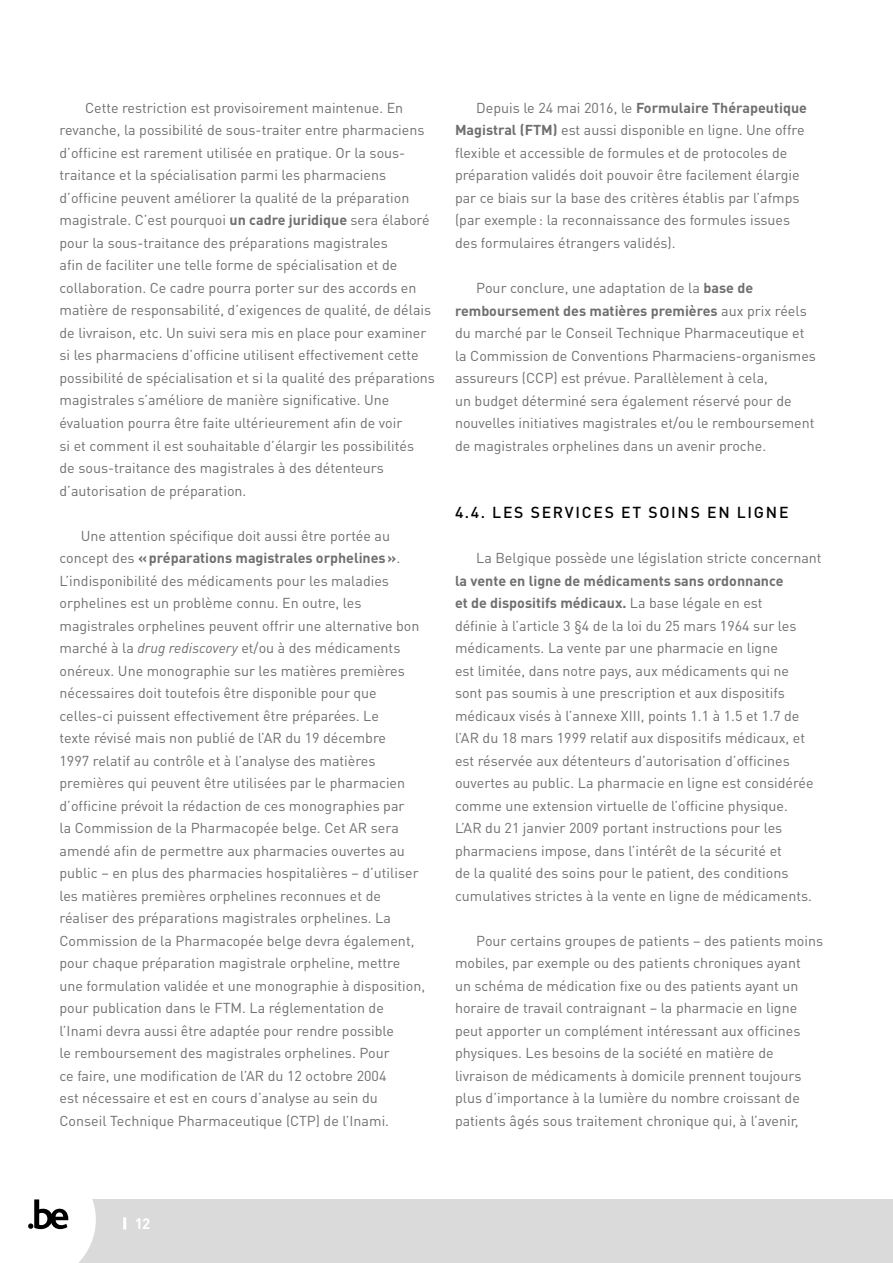
<style>
.page{position:relative;width:893px;height:1263px;background:#fff}
.page>*{position:absolute;margin:0;border:0;box-sizing:border-box;transform-origin:0 0}
.t1{font:500 15.75px "DINOT";letter-spacing:.11em;color:#000}
.t2{font:700 15px "DINOT";color:#fff}
.t3{font:14.25px/22.5px "DINOT";color:#6f6f6f}
.s1{font-weight:700}
.s2{font-style:italic}
</style>
<div class="page">
<div style="left:0;top:1199px;width:893px;height:64px;background:#dadada"></div>
<svg style="left:123px;top:1217px;width:3px;height:12px"></svg>
<svg style="left:0;top:1199px;width:96px;height:64px;background:#e8e8e8"></svg>
<p class="t3" style="left:60px;top:96px;width:377px;text-indent:26px">Cette restriction est provisoirement maintenue. En revanche, la possibilité de sous-traiter entre pharmaciens d’officine est rarement utilisée en pratique. Or la sous&shy;traitance et la spécialisation parmi les pharmaciens d’officine peuvent améliorer la qualité de la préparation magistrale. C’est pourquoi <span class="s1">un cadre juridique</span> sera élaboré pour la sous-traitance des préparations magistrales<br>afin de faciliter une telle forme de spécialisation et de collaboration. Ce cadre pourra porter sur des accords en matière de responsabilité, d’exigences de qualité, de délais de livraison, etc. Un suivi sera mis en place pour examiner si les pharmaciens d’officine utilisent effectivement cette possibilité de spécialisation et si la qualité des préparations magistrales s’améliore de manière significative. Une évaluation pourra être faite ultérieurement afin de voir<br>si et comment il est souhaitable d’élargir les possibilités<br>de sous-traitance des magistrales à des détenteurs d’autorisation de préparation.</p>
<p class="t3" style="left:60px;top:523px;width:367px;text-indent:21px">Une attention spécifique doit aussi être portée au concept des <span class="s1">«préparations magistrales orphelines»</span>.<br>L’indisponibilité des médicaments pour les maladies orphelines est un problème connu. En outre, les magistrales orphelines peuvent offrir une alternative bon marché à la <span class="s2">drug rediscovery</span> et/ou à des médicaments onéreux. Une monographie sur les matières premières nécessaires doit toutefois être disponible pour que celles-ci puissent effectivement être préparées. Le<br>texte révisé mais non publié de l’AR du 19 décembre<br>1997 relatif au contrôle et à l’analyse des matières premières qui peuvent être utilisées par le pharmacien d’officine prévoit la rédaction de ces monographies par<br>la Commission de la Pharmacopée belge. Cet AR sera amendé afin de permettre aux pharmacies ouvertes au public – en plus des pharmacies hospitalières – d’utiliser les matières premières orphelines reconnues et de réaliser des préparations magistrales orphelines. La Commission de la Pharmacopée belge devra également, pour chaque préparation magistrale orpheline, mettre une formulation validée et une monographie à disposition, pour publication dans le FTM. La réglementation de l’Inami devra aussi être adaptée pour rendre possible<br>le remboursement des magistrales orphelines. Pour<br>ce faire, une modification de l’AR du 12 octobre 2004<br>est nécessaire et est en cours d’analyse au sein du Conseil Technique Pharmaceutique (CTP) de l’Inami.</p>
<p class="t3" style="left:455px;top:96px;width:354px;text-indent:21px">Depuis le 24 mai 2016, le <span class="s1">Formulaire Thérapeutique Magistral (FTM)</span> est aussi disponible en ligne. Une offre flexible et accessible de formules et de protocoles de préparation validés doit pouvoir être facilement élargie par ce biais sur la base des critères établis par l’afmps (par exemple: la reconnaissance des formules issues des formulaires étrangers validés).</p>
<p class="t3" style="left:455px;top:276px;width:362px;text-indent:21px">Pour conclure, une adaptation de la <span class="s1">base de remboursement des matières premières</span> aux prix réels du marché par le Conseil Technique Pharmaceutique et la Commission de Conventions Pharmaciens-organismes assureurs (CCP) est prévue. Parallèlement à cela,<br>un budget déterminé sera également réservé pour de nouvelles initiatives magistrales et/ou le remboursement de magistrales orphelines dans un avenir proche.</p>
<p class="t1" style="left:455px;top:502px;width:335px">4.4. LES SERVICES ET SOINS EN LIGNE</p>
<p class="t3" style="left:476px;top:546px;width:347px">La Belgique possède une législation stricte concernant</p>
<p class="t3" style="left:455px;top:568px;width:360px"><span class="s1">la vente en ligne de médicaments sans ordonnance<br>et de dispositifs médicaux.</span> La base légale en est<br>définie à l’article 3 §4 de la loi du 25 mars 1964 sur les médicaments. La vente par une pharmacie en ligne<br>est limitée, dans notre pays, aux médicaments qui ne sont pas soumis à une prescription et aux dispositifs médicaux visés à l’annexe XIII, points 1.1 à 1.5 et 1.7 de l’AR du 18 mars 1999 relatif aux dispositifs médicaux, et est réservée aux détenteurs d’autorisation d’officines ouvertes au public. La pharmacie en ligne est considérée comme une extension virtuelle de l’officine physique.<br>L’AR du 21 janvier 2009 portant instructions pour les pharmaciens impose, dans l’intérêt de la sécurité et<br>de la qualité des soins pour le patient, des conditions cumulatives strictes à la vente en ligne de médicaments.</p>
<p class="t3" style="left:455px;top:928px;width:370px;text-indent:21px">Pour certains groupes de patients – des patients moins mobiles, par exemple ou des patients chroniques ayant<br>un schéma de médication fixe ou des patients ayant un horaire de travail contraignant – la pharmacie en ligne peut apporter un complément intéressant aux officines physiques. Les besoins de la société en matière de livraison de médicaments à domicile prennent toujours plus d’importance à la lumière du nombre croissant de patients âgés sous traitement chronique qui, à l’avenir,</p>
<p class="t2" style="left:135px;top:1213px;width:17px">12</p>
</div>
